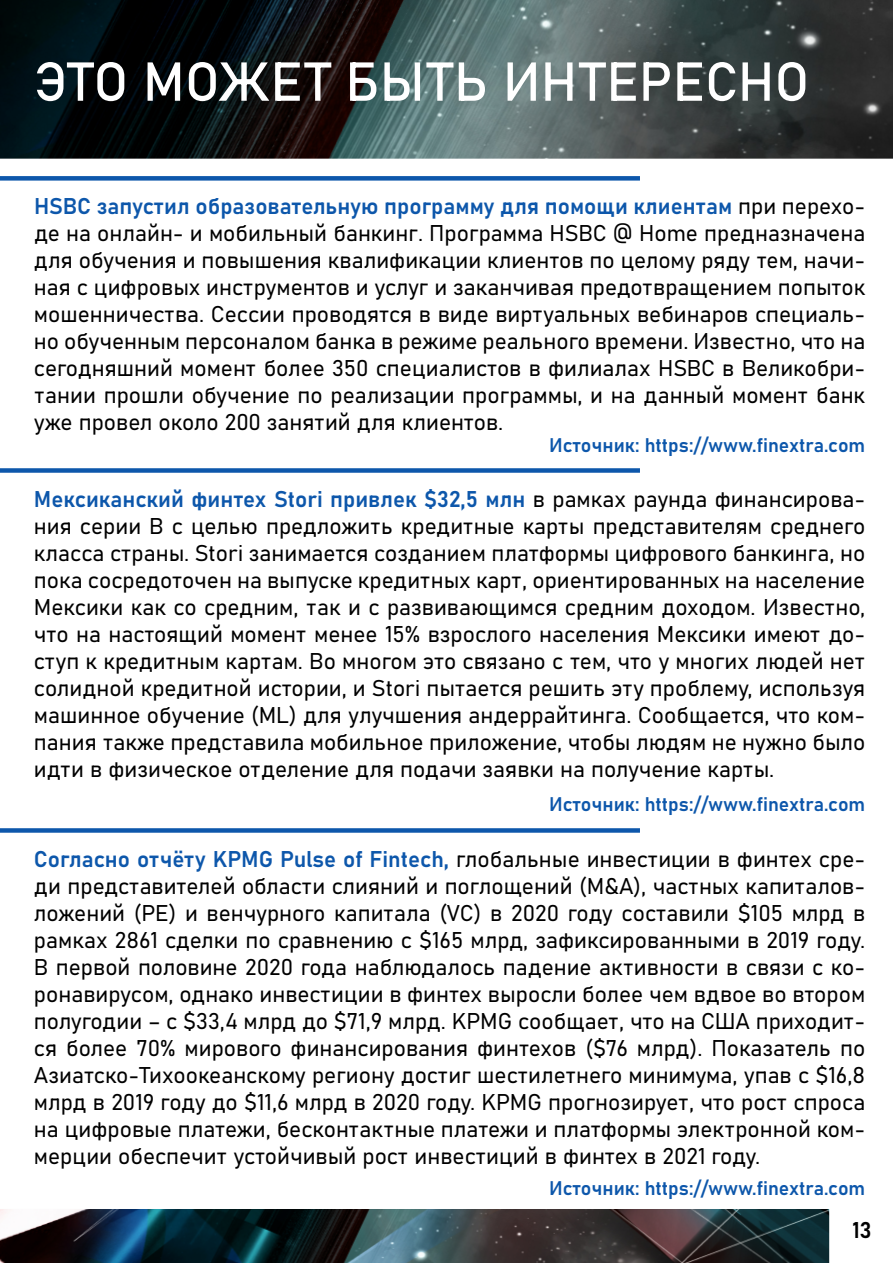
<style>
.page{position:relative;width:893px;height:1263px;background:#fff}
.page>*{position:absolute;margin:0;border:0;box-sizing:border-box;transform-origin:0 0}
.t1{font:54px "Bahnschrift";color:#fff}
.t2{font:22.5px/27px "Bahnschrift";color:#000;text-align:justify}
.t3{font:19.5px "Bahnschrift";color:#0d57ab}
.s1{color:#0d57ab}
</style>
<div class="page">
<img style="left:0;top:0;width:893px;height:159px">
<img style="left:0;top:1209px;width:829px;height:54px">
<div style="left:0;top:176px;width:640px;height:5px;background:#0d57ab"></div>
<div style="left:0;top:468px;width:640px;height:5px;background:#0d57ab"></div>
<div style="left:0;top:828px;width:640px;height:5px;background:#0d57ab"></div>
<h1 class="t1" style="left:34px;top:41px;width:777px">ЭТО МОЖЕТ БЫТЬ ИНТЕРЕСНО</h1>
<p class="t2" style="left:34px;top:191px;width:833px"><span class="s1">HSBC запустил образовательную программу для помощи клиентам</span> при перехо&shy;де на онлайн- и мобильный банкинг. Программа HSBC @ Home предназначена для обучения и повышения квалификации клиентов по целому ряду тем, начи&shy;ная с цифровых инструментов и услуг и заканчивая предотвращением попыток мошенничества. Сессии проводятся в виде виртуальных вебинаров специаль&shy;но обученным персоналом банка в режиме реального времени. Известно, что на сегодняшний момент более 350 специалистов в филиалах HSBC в Великобри&shy;тании прошли обучение по реализации программы, и на данный момент банк уже провел около 200 занятий для клиентов.</p>
<p class="t3" style="left:549px;top:431px;width:318px">Источник: https://www.finextra.com</p>
<p class="t2" style="left:34px;top:484px;width:833px"><span class="s1">Мексиканский финтех Stori привлек $32,5 млн</span> в рамках раунда финансирова&shy;ния серии B с целью предложить кредитные карты представителям среднего класса страны. Stori занимается созданием платформы цифрового банкинга, но пока сосредоточен на выпуске кредитных карт, ориентированных на население Мексики как со средним, так и с развивающимся средним доходом. Известно, что на настоящий момент менее 15% взрослого населения Мексики имеют до&shy;ступ к кредитным картам. Во многом это связано с тем, что у многих людей нет солидной кредитной истории, и Stori пытается решить эту проблему, используя машинное обучение (ML) для улучшения андеррайтинга. Сообщается, что ком&shy;пания также представила мобильное приложение, чтобы людям не нужно было идти в физическое отделение для подачи заявки на получение карты.</p>
<p class="t3" style="left:549px;top:789px;width:318px">Источник: https://www.finextra.com</p>
<p class="t2" style="left:34px;top:843px;width:833px"><span class="s1">Согласно отчёту KPMG Pulse of Fintech,</span> глобальные инвестиции в финтех сре&shy;ди представителей области слияний и поглощений (M&amp;A), частных капиталов&shy;ложений (PE) и венчурного капитала (VC) в 2020 году составили $105 млрд в рамках 2861 сделки по сравнению с $165 млрд, зафиксированными в 2019 году.<br>В первой половине 2020 года наблюдалось падение активности в связи с ко&shy;ронавирусом, однако инвестиции в финтех выросли более чем вдвое во втором полугодии – с $33,4 млрд до $71,9 млрд. KPMG сообщает, что на США приходит&shy;ся более 70% мирового финансирования финтехов ($76 млрд). Показатель по Азиатско-Тихоокеанскому региону достиг шестилетнего минимума, упав с $16,8 млрд в 2019 году до $11,6 млрд в 2020 году. KPMG прогнозирует, что рост спроса на цифровые платежи, бесконтактные платежи и платформы электронной ком&shy;мерции обеспечит устойчивый рост инвестиций в финтех в 2021 году.</p>
<p class="t3" style="left:549px;top:1173px;width:318px">Источник: https://www.finextra.com</p>
<p class="t2" style="left:852px;top:1215px;width:21px">13</p>
</div>
